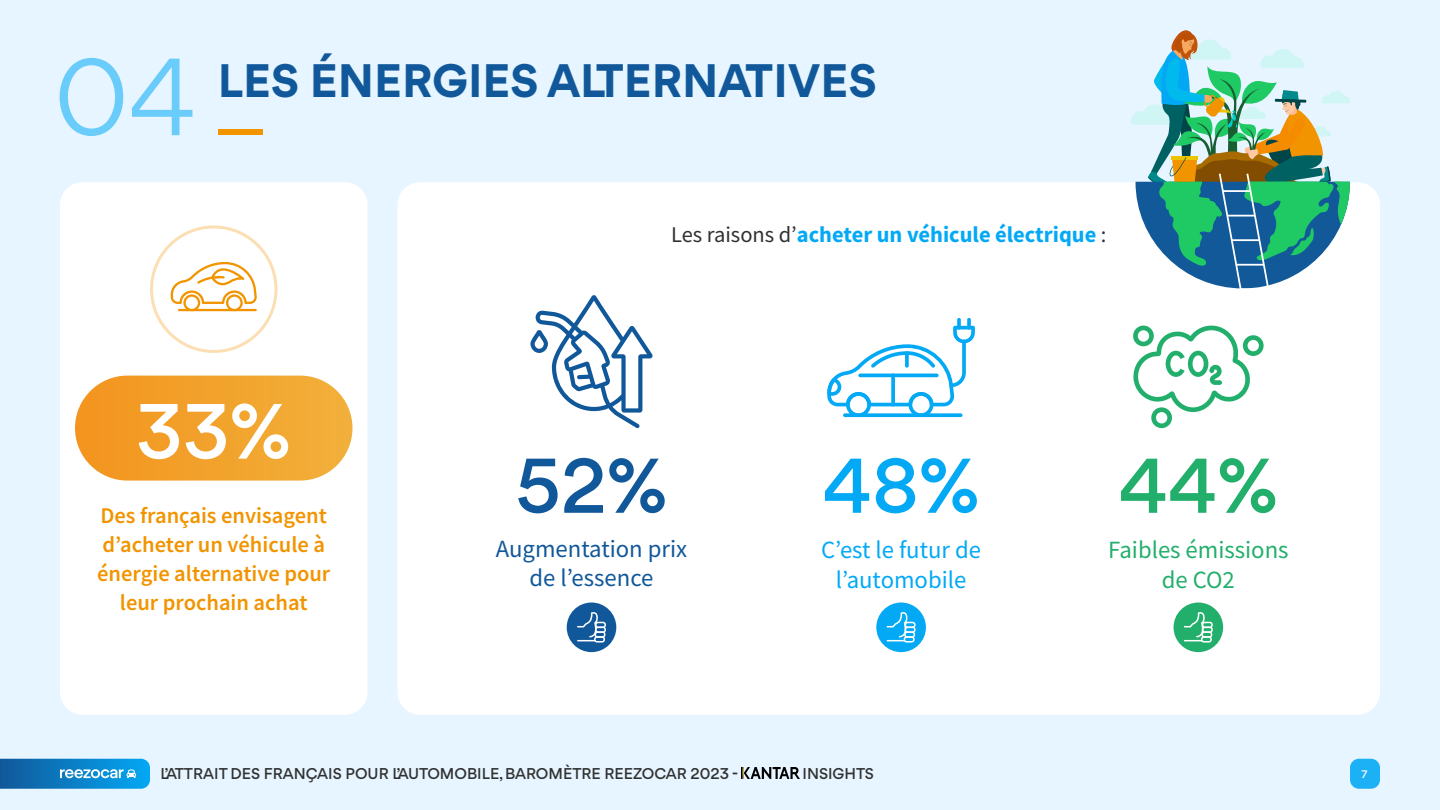
<style>
.page{position:relative;width:1440px;height:810px;background:#e6f5ff}
.page>*{position:absolute;margin:0;border:0;box-sizing:border-box;transform-origin:0 0}
.Headings{font:105px "Gordita";color:#69ccfa}
.t1{font:500 75px "Gordita";color:#fff}
.t2{font:500 74.25px "Gordita";color:#11589a}
.t3{font:500 74.25px "Gordita";color:#22af6b}
.t4{font:500 74.25px "Gordita";color:#03a9f5}
.t5{font:700 45px "Gordita";color:#11589a}
.t6{font:24.75px/29.7px "Source Sans Pro";color:#11589a;text-align:center}
.t7{font:24.75px/29.7px "Source Sans Pro";color:#03a9f5;text-align:center}
.t8{font:24.75px/29.7px "Source Sans Pro";color:#22af6b;text-align:center}
.t9{font:600 22.5px/29.2px "Source Sans Pro";color:#f29400;text-align:center}
.t10{font:700 22.5px "Source Sans Pro";color:#03a9f5}
.t11{font:500 15px "Gordita";color:#313131}
.t12{font:500 10.5px "Gordita";color:#fff}
.s1{font-weight:400;color:#313131}
</style>
<div class="page">
<div style="left:218px;top:129px;width:45px;height:6px;background:#f29400"></div>
<div style="left:60px;top:182px;width:308px;height:533px;background:#fff;border-radius:22px"></div>
<div style="left:398px;top:182px;width:982px;height:533px;background:#fff;border-radius:22px"></div>
<div style="left:75px;top:376px;width:277px;height:105px;background:linear-gradient(to right,#f3951f,#f1b03b);border-radius:52px"></div>
<div style="left:150px;top:225px;width:128px;height:128px;border:3px solid #fbdfb3;border-radius:50%"></div>
<svg style="left:171px;top:262px;width:86px;height:47px"></svg>
<hr style="left:178px;top:309px;width:79px;height:2px;background:#f29400">
<svg style="left:530px;top:295px;width:123px;height:133px"></svg>
<svg style="left:1133px;top:325px;width:131px;height:103px"></svg>
<svg style="left:827px;top:326px;width:148px;height:91px"></svg>
<svg style="left:957px;top:318px;width:4px;height:12px"></svg>
<svg style="left:967px;top:318px;width:4px;height:12px"></svg>
<svg style="left:843px;top:413px;width:119px;height:4px"></svg>
<svg style="left:1131px;top:30px;width:219px;height:259px"></svg>
<div style="left:567px;top:603px;width:49px;height:49px;background:#11589a;border-radius:50%"></div>
<svg style="left:577px;top:612px;width:29px;height:31px"></svg>
<div style="left:876px;top:603px;width:50px;height:49px;background:#03a9f5;border-radius:50%"></div>
<svg style="left:887px;top:612px;width:29px;height:31px"></svg>
<div style="left:1174px;top:603px;width:49px;height:49px;background:#22af6b;border-radius:50%"></div>
<svg style="left:1184px;top:612px;width:29px;height:31px"></svg>
<div style="left:1350px;top:759px;width:30px;height:30px;background:#1cb0f5;border-radius:9px"></div>
<img style="left:741px;top:768px;width:59px;height:11px">
<svg style="left:0;top:759px;width:150px;height:30px;background:#208aca"></svg>
<p class="Headings" style="left:54px;top:25px;width:143px">04</p>
<h2 class="t5" style="left:218px;top:47px;width:661px">LES ÉNERGIES ALTERNATIVES</h2>
<p class="t10" style="left:671px;top:220px;width:437px"><span class="s1">Les raisons d’</span>acheter un véhicule électrique <span class="s1">:</span></p>
<h2 class="t1" style="left:136px;top:380px;width:156px">33%</h2>
<p class="t9" style="left:97px;top:500px;width:235px">Des français envisagent d’acheter un véhicule à énergie alternative pour leur prochain achat</p>
<h2 class="t2" style="left:516px;top:435px;width:153px">52%</h2>
<p class="t6" style="left:496px;top:534px;width:193px">Augmentation prix de l’essence</p>
<h2 class="t4" style="left:823px;top:435px;width:158px">48%</h2>
<p class="t7" style="left:821px;top:535px;width:161px">C’est le futur de l’automobile</p>
<h2 class="t3" style="left:1119px;top:435px;width:160px">44%</h2>
<p class="t8" style="left:1108px;top:535px;width:182px">Faibles émissions de CO2</p>
<p class="t11" style="left:161px;top:763px;width:579px">L’ATTRAIT DES FRANÇAIS POUR L’AUTOMOBILE, BAROMÈTRE REEZOCAR 2023 -</p>
<p class="t11" style="left:803px;top:763px;width:73px">INSIGHTS</p>
<p class="t12" style="left:1362px;top:767px;width:8px">7</p>
</div>
